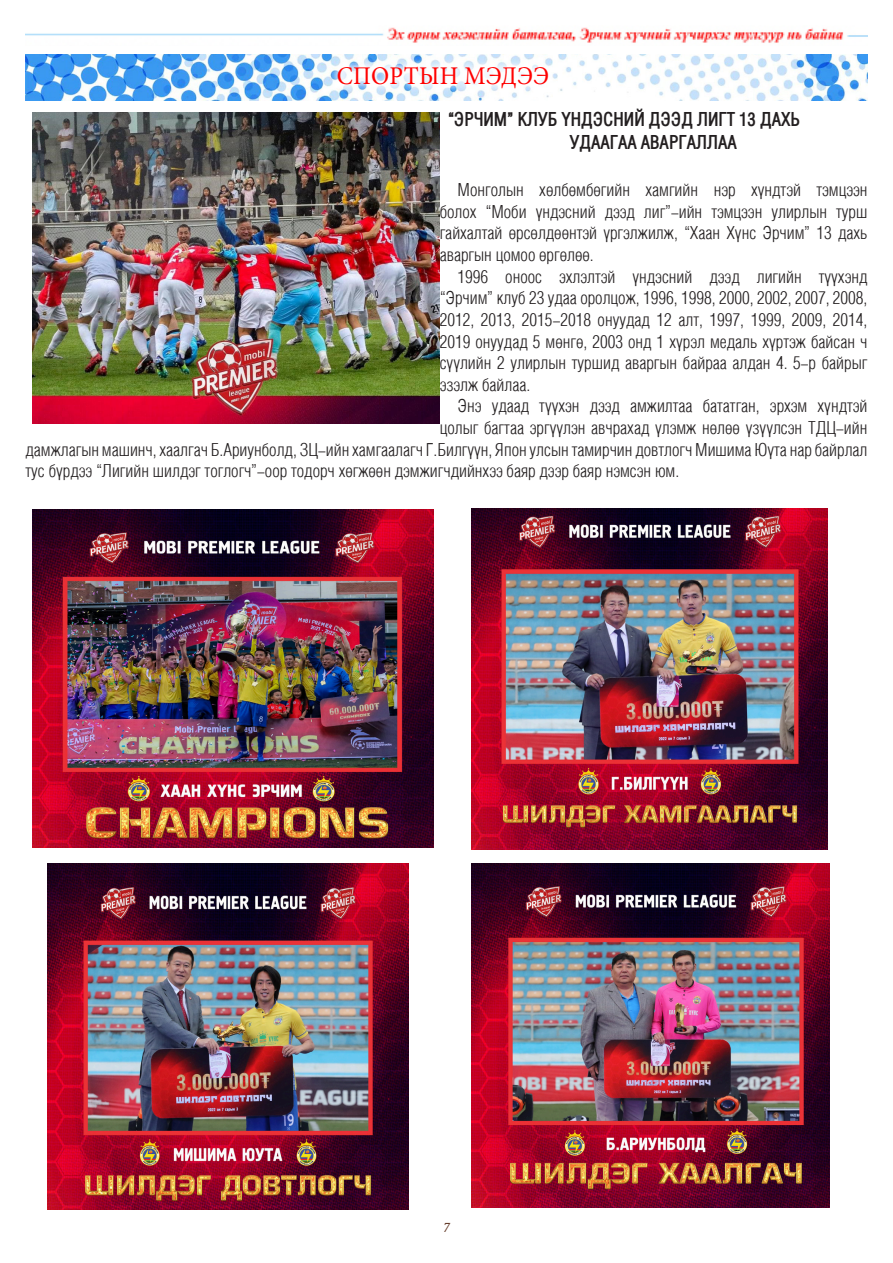
<style>
.page{position:relative;width:893px;height:1263px;background:#fff}
.page>*{position:absolute;margin:0;border:0;box-sizing:border-box;transform-origin:0 0}
.t1{font:25.5px "Minion Pro";letter-spacing:.01em;color:#f00;scale:.95 1}
.t2{font:700 19.5px/23.4px "Mogul Helios";color:#231f20}
.t3{font:18px/21.6px "Mogul Helios";color:#231f20;text-align:justify}
.t4{font:italic 13.5px "Cambria";color:#643b29;scale:.95 1}
</style>
<div class="page">
<img style="left:26px;top:54px;width:841px;height:47px">
<img style="left:26px;top:27px;width:841px;height:16px">
<svg style="left:328px;top:58px;width:230px;height:40px"></svg>
<img style="left:32px;top:509px;width:401px;height:339px">
<img style="left:48px;top:863px;width:361px;height:346px">
<img style="left:472px;top:863px;width:357px;height:344px">
<img style="left:472px;top:509px;width:356px;height:340px">
<img style="left:32px;top:112px;width:408px;height:311px">
<p class="t1" style="left:337px;top:59px;width:225px">СПОРТЫН МЭДЭЭ</p>
<p class="t2" style="left:570px;top:107px;width:231px;text-indent:-122px">“ЭРЧИМ” КЛУБ ҮНДЭСНИЙ ДЭЭД ЛИГТ 13 ДАХЬ<br>УДААГАА АВАРГАЛЛАА</p>
<p class="t3" style="left:440px;top:179px;width:429px;text-indent:18px">Монголын хөлбөмбөгийн хамгийн нэр хүндтэй тэмцээн болох “Моби үндэсний дээд лиг”-ийн тэмцээн улирлын турш гайхалтай өрсөлдөөнтэй үргэлжилж, “Хаан Хүнс Эрчим” 13 дахь аваргын цомоо өргөлөө.</p>
<p class="t3" style="left:440px;top:265px;width:429px;text-indent:18px">1996 оноос эхлэлтэй үндэсний дээд лигийн түүхэнд “Эрчим” клуб 23 удаа оролцож, 1996, 1998, 2000, 2002, 2007, 2008, 2012, 2013, 2015-2018 онуудад 12 алт, 1997, 1999, 2009, 2014, 2019 онуудад 5 мөнгө, 2003 онд 1 хүрэл медаль хүртэж байсан ч сүүлийн 2 улирлын туршид аваргын байраа алдан 4. 5-р байрыг эзэлж байлаа.</p>
<p class="t3" style="left:458px;top:395px;width:411px">Энэ удаад түүхэн дээд амжилтаа бататган, эрхэм хүндтэй</p>
<p class="t3" style="left:440px;top:417px;width:429px">цолыг багтаа эргүүлэн авчрахад үлэмж нөлөө үзүүлсэн ТДЦ-ийн</p>
<p class="t3" style="left:26px;top:438px;width:843px">дамжлагын машинч, хаалгач Б.Ариунболд, ЗЦ-ийн хамгаалагч Г.Билгүүн, Япон улсын тамирчин довтлогч Мишима Юүта нар байрлал</p>
<p class="t3" style="left:26px;top:460px;width:655px">тус бүрдээ “Лигийн шилдэг тоглогч”-оор тодорч хөгжөөн дэмжигчдийнхээ баяр дээр баяр нэмсэн юм.</p>
<p class="t4" style="left:443px;top:1218px;width:9px">7</p>
</div>
